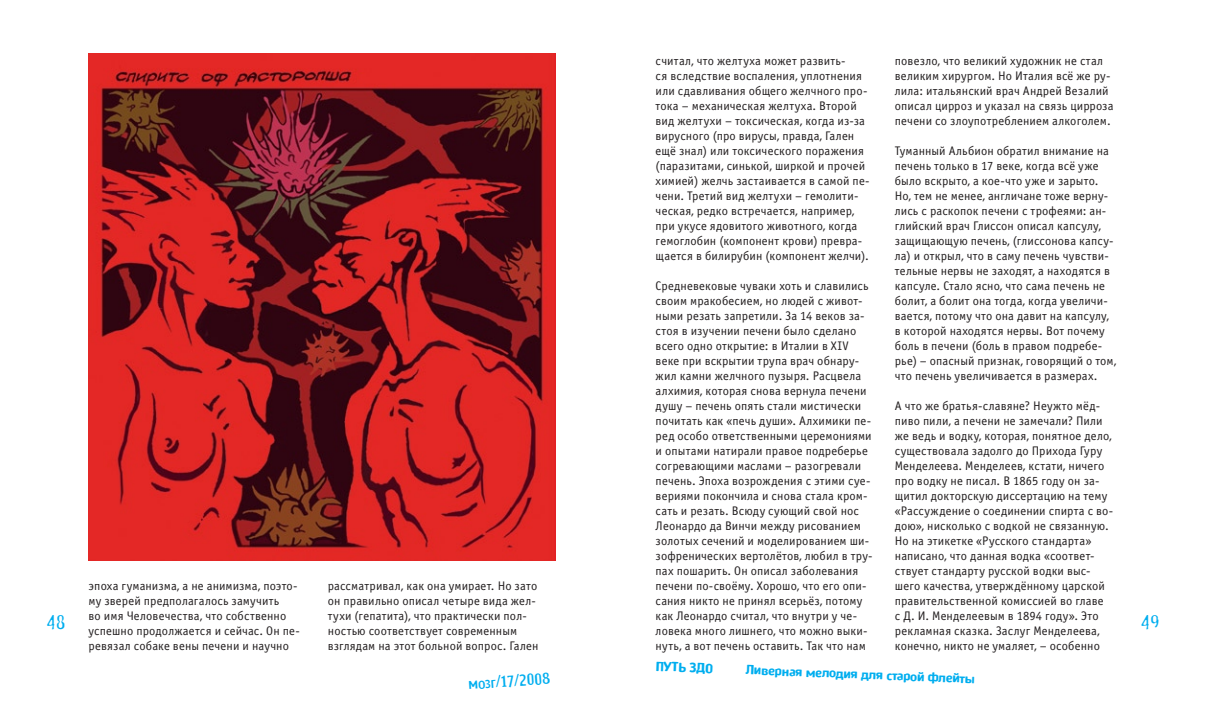
<style>
.page{position:relative;width:1205px;height:709px;background:#fff}
.page>*{position:absolute;margin:0;border:0;box-sizing:border-box;transform-origin:0 0}
.t1{font:18.75px "SC Amofobia Rain C";color:#00aeef}
.t2{font:15px "SC Amofobia C";color:#00aeef}
.t3{font:12.5px/15px "Officina Sans C";letter-spacing:.01em;color:#231f20}
.t4{font:700 12.5px "SC Amofobia C";color:#00aeef}
</style>
<div class="page">
<img style="left:89px;top:53px;width:466px;height:507px">
<h1 class="t1" style="left:47px;top:611px;width:20px">48</h1>
<p class="t3" style="left:89px;top:579px;width:213px">эпоха гуманизма, а не анимизма, поэто&shy;му зверей предполагалось замучить<br>во имя Человечества, что собственно успешно продолжается и сейчас. Он пе&shy;ревязал собаке вены печени и научно</p>
<p class="t3" style="left:328px;top:579px;width:212px">рассматривал, как она умирает. Но зато он правильно описал четыре вида жел&shy;тухи (гепатита), что практически пол&shy;ностью соответствует современным взглядам на этот больной вопрос. Гален</p>
<p class="t2" style="left:468px;top:675px;width:83px;rotate:-4deg">мозг/17/2008</p>
<p class="t3" style="left:656px;top:54px;width:215px">считал, что желтуха может развить-<br>ся вследствие воспаления, уплотнения или сдавливания общего желчного про&shy;тока – механическая желтуха. Второй вид желтухи – токсическая, когда из-за вирусного (про вирусы, правда, Гален ещё знал) или токсического поражения (паразитами, синькой, ширкой и прочей химией) желчь застаивается в самой пе&shy;чени. Третий вид желтухи – гемолити&shy;ческая, редко встречается, например, при укусе ядовитого животного, когда гемоглобин (компонент крови) превра&shy;щается в билирубин (компонент желчи).</p>
<p class="t3" style="left:656px;top:279px;width:218px">Средневековые чуваки хоть и славились своим мракобесием, но людей с живот&shy;ными резать запретили. За 14 веков за&shy;стоя в изучении печени было сделано всего одно открытие: в Италии в XIV веке при вскрытии трупа врач обнару&shy;жил камни желчного пузыря. Расцвела алхимия, которая снова вернула печени душу – печень опять стали мистически почитать как «печь души». Алхимики пе&shy;ред особо ответственными церемониями и опытами натирали правое подреберье согревающими маслами – разогревали печень. Эпоха возрождения с этими суе&shy;вериями покончила и снова стала кром&shy;сать и резать. Всюду сующий свой нос Леонардо да Винчи между рисованием золотых сечений и моделированием ши&shy;зофренических вертолётов, любил в тру&shy;пах пошарить. Он описал заболевания печени по-своёму. Хорошо, что его опи&shy;сания никто не принял всерьёз, потому как Леонардо считал, что внутри у че&shy;ловека много лишнего, что можно выки&shy;нуть, а вот печень оставить. Так что нам</p>
<p class="t3" style="left:895px;top:54px;width:220px">повезло, что великий художник не стал великим хирургом. Но Италия всё же ру&shy;лила: итальянский врач Андрей Везалий описал цирроз и указал на связь цирроза печени со злоупотреблением алкоголем.</p>
<p class="t3" style="left:895px;top:144px;width:223px">Туманный Альбион обратил внимание на печень только в 17 веке, когда всё уже было вскрыто, а кое-что уже и зарыто.<br>Но, тем не менее, англичане тоже верну&shy;лись с раскопок печени с трофеями: ан&shy;глийский врач Глиссон описал капсулу, защищающую печень, (глиссонова капсу&shy;ла) и открыл, что в саму печень чувстви&shy;тельные нервы не заходят, а находятся в капсуле. Стало ясно, что сама печень не болит, а болит она тогда, когда увеличи&shy;вается, потому что она давит на капсулу, в которой находятся нервы. Вот почему боль в печени (боль в правом подребе&shy;рье) – опасный признак, говорящий о том, что печень увеличивается в размерах.</p>
<p class="t3" style="left:895px;top:399px;width:220px">А что же братья-славяне? Неужто мёд&shy;пиво пили, а печени не замечали? Пили же ведь и водку, которая, понятное дело, существовала задолго до Прихода Гуру Менделеева. Менделеев, кстати, ничего про водку не писал. В 1865 году он за&shy;щитил докторскую диссертацию на тему «Рассуждение о соединении спирта с во&shy;дою», нисколько с водкой не связанную.<br>Но на этикетке «Русского стандарта» написано, что данная водка «соответ&shy;ствует стандарту русской водки выс&shy;шего качества, утверждённому царской правительственной комиссией во главе<br>с Д. И. Менделеевым в 1894 году». Это рекламная сказка. Заслуг Менделеева, конечно, никто не умаляет, – особенно</p>
<p class="t4" style="left:656px;top:659px;width:58px;rotate:2deg">ПУТЬ ЗДО</p>
<p class="t4" style="left:746px;top:663px;width:230px;rotate:2deg">Ливерная мелодия для старой флейты</p>
<h1 class="t1" style="left:1141px;top:612px;width:20px">49</h1>
</div>
